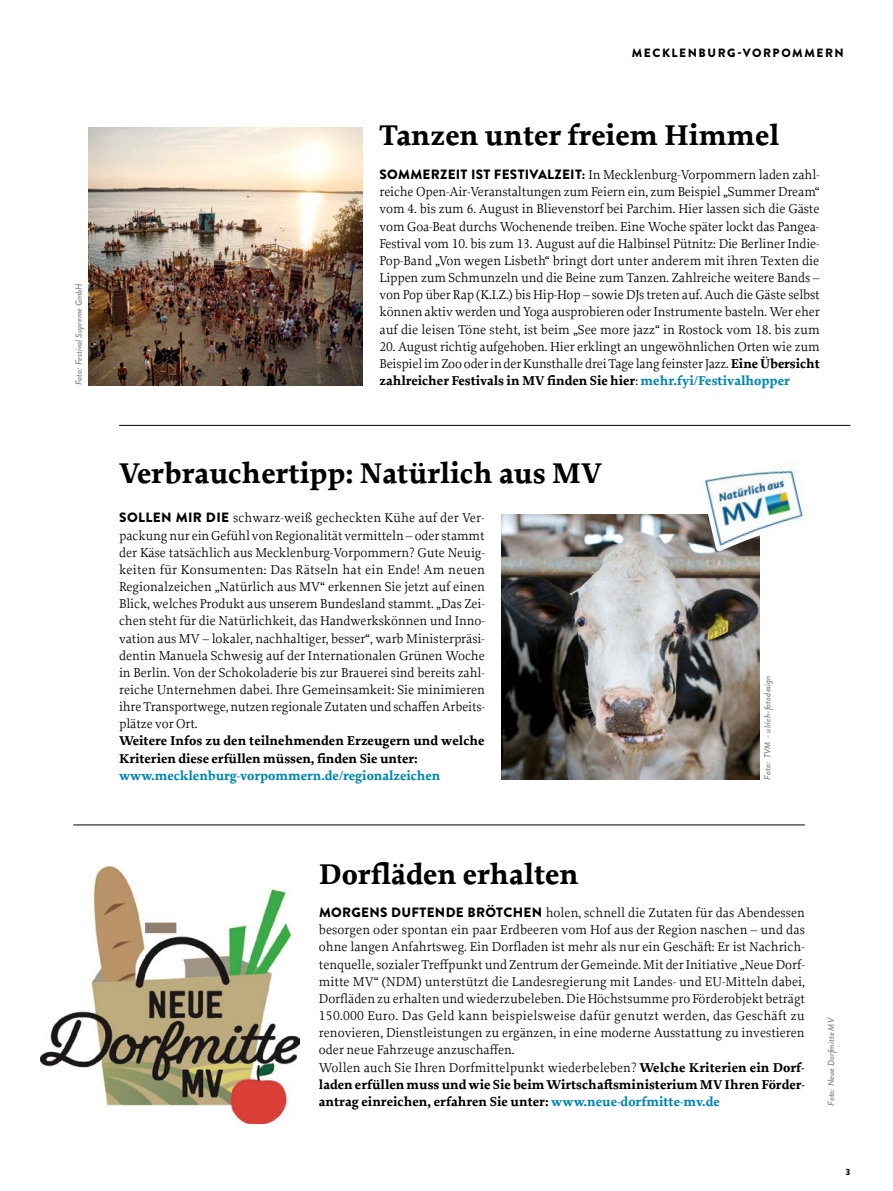
<style>
.page{position:relative;width:893px;height:1191px;background:#fff}
.page>*{position:absolute;margin:0;border:0;box-sizing:border-box;transform-origin:0 0}
.t1{font:700 30px "Proforma";color:#000}
.t2{font:13.5px/17.1px "Proforma";color:#000}
.t3{font:700 13.5px/17.1px "Proforma";letter-spacing:-.005em;color:#000}
.t4{font:700 13.5px "Proforma";letter-spacing:-.005em;color:#0086b1}
.t5{font:900 12px "Brandon Grotesque";letter-spacing:.13em;color:#000}
.t6{font:italic 500 9px "Brandon Grotesque";color:#878786}
.t7{font:900 9px "Brandon Grotesque";color:#000}
.s1{font-family:"Brandon Grotesque";font-weight:900}
.s2{font-weight:700}
.s3{font-weight:400}
.s4{color:#0086b1}
.s5{font-weight:700;color:#0086b1}
</style>
<div class="page">
<img style="left:88px;top:128px;width:274px;height:257px">
<hr style="left:119px;top:425px;width:731px;height:1px;background:#000">
<hr style="left:73px;top:824px;width:732px;height:1px;background:#000">
<img style="left:41px;top:866px;width:258px;height:257px">
<img style="left:502px;top:515px;width:257px;height:265px">
<img style="left:701px;top:469px;width:107px;height:82px">
<p class="t6" style="left:72px;top:385px;width:103px;rotate:-90deg">Foto: Festival Supreme GmbH</p>
<p class="t5" style="left:632px;top:45px;width:214px">MECKLENBURG-VORPOMMERN</p>
<h1 class="t1" style="left:379px;top:116px;width:401px">Tanzen unter freiem Himmel</h1>
<p class="t2" style="left:379px;top:166px;width:442px;text-align:justify"><span class="s1">SOMMERZEIT IST FESTIVALZEIT:</span> In Mecklenburg-Vorpommern laden zahl&shy;reiche Open-Air-Veranstaltungen zum Feiern ein, zum Beispiel „Summer Dream“ vom 4. bis zum 6. August in Blievenstorf bei Parchim. Hier lassen sich die Gäste vom Goa-Beat durchs Wochenende treiben. Eine Woche später lockt das Pangea-Festival vom 10. bis zum 13. August auf die Halbinsel Pütnitz: Die Berliner Indie-Pop-Band „Von wegen Lisbeth“ bringt dort unter anderem mit ihren Texten die Lippen zum Schmunzeln und die Beine zum Tanzen. Zahlreiche weitere Bands – von Pop über Rap (K.I.Z.) bis Hip-Hop – sowie DJs treten auf. Auch die Gäste selbst können aktiv werden und Yoga ausprobieren oder Instrumente basteln. Wer eher auf die leisen Töne steht, ist beim „See more jazz“ in Rostock vom 18. bis zum</p>
<p class="t2" style="left:379px;top:337px;width:442px">20. August richtig aufgehoben. Hier erklingt an ungewöhnlichen Orten wie zum<br>Beispiel im Zoo oder in der Kunsthalle drei Tage lang feinster Jazz. <span class="s2">Eine Übersicht</span></p>
<p class="t3" style="left:379px;top:372px;width:412px">zahlreicher Festivals in MV finden Sie hier<span class="s3">:</span> <span class="s4">mehr.fyi/Festivalhopper</span></p>
<h1 class="t1" style="left:119px;top:454px;width:485px">Verbrauchertipp: Natürlich aus MV</h1>
<p class="t2" style="left:119px;top:509px;width:367px;text-align:justify"><span class="s1">SOLLEN MIR DIE</span> schwarz-weiß gecheckten Kühe auf der Ver&shy;packung nur ein Gefühl von Regionalität vermitteln – oder stammt der Käse tatsächlich aus Mecklenburg-Vorpommern? Gute Neuig&shy;keiten für Konsumenten: Das Rätseln hat ein Ende! Am neuen Regionalzeichen „Natürlich aus MV“ erkennen Sie jetzt auf einen Blick, welches Produkt aus unserem Bundesland stammt. „Das Zei&shy;chen steht für die Natürlichkeit, das Handwerkskönnen und Inno&shy;vation aus MV – lokaler, nachhaltiger, besser“, warb Ministerpräsi&shy;dentin Manuela Schwesig auf der Internationalen Grünen Woche in Berlin. Von der Schokoladerie bis zur Brauerei sind bereits zahl&shy;reiche Unternehmen dabei. Ihre Gemeinsamkeit: Sie minimieren ihre Transportwege, nutzen regionale Zutaten und schaffen Arbeits&shy;plätze vor Ort.</p>
<p class="t3" style="left:119px;top:732px;width:367px">Weitere Infos zu den teilnehmenden Erzeugern und welche<br>Kriterien diese erfüllen müssen, finden Sie unter:</p>
<p class="t4" style="left:119px;top:767px;width:323px">www.mecklenburg-vorpommern.de/regionalzeichen</p>
<p class="t6" style="left:761px;top:780px;width:106px;rotate:-90deg">Foto: TVM – ulrich-fotodesign</p>
<h1 class="t1" style="left:319px;top:855px;width:261px">Dorfläden erhalten</h1>
<p class="t2" style="left:319px;top:904px;width:488px"><span class="s1">MORGENS DUFTENDE BRÖTCHEN</span> holen, schnell die Zutaten für das Abendessen besorgen oder spontan ein paar Erdbeeren vom Hof aus der Region naschen – und das ohne langen Anfahrtsweg. Ein Dorfladen ist mehr als nur ein Geschäft: Er ist Nachrich&shy;tenquelle, sozialer Treffpunkt und Zentrum der Gemeinde. Mit der Initiative „Neue Dorf&shy;mitte MV“ (NDM) unterstützt die Landesregierung mit Landes- und EU-Mitteln dabei, Dorfläden zu erhalten und wiederzubeleben. Die Höchstsumme pro Förderobjekt beträgt 150.000 Euro. Das Geld kann beispielsweise dafür genutzt werden, das Geschäft zu renovieren, Dienstleistungen zu ergänzen, in eine moderne Ausstattung zu investieren oder neue Fahrzeuge anzuschaffen.<br>Wollen auch Sie Ihren Dorfmittelpunkt wiederbeleben? <span class="s2">Welche Kriterien ein Dorf&shy;laden erfüllen muss und wie Sie beim Wirtschaftsministerium MV Ihren Förder&shy;antrag einreichen, erfahren Sie unter:</span> <span class="s5">www.neue-dorfmitte-mv.de</span></p>
<p class="t6" style="left:825px;top:1106px;width:90px;rotate:-90deg">Foto: Neue Dorfmitte MV</p>
<p class="t7" style="left:845px;top:1165px;width:7px">3</p>
</div>
